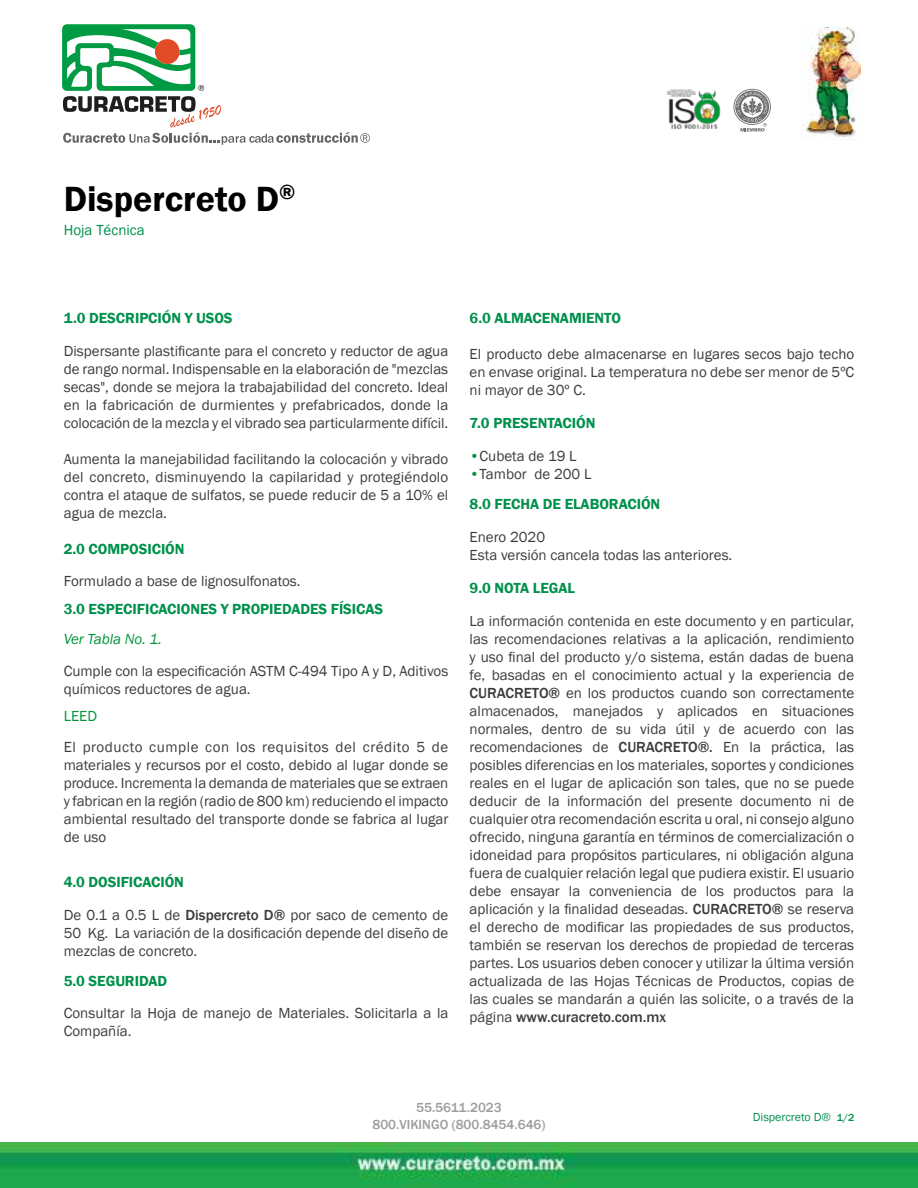
<style>
.page{position:relative;width:918px;height:1188px;background:#fff}
.page>*{position:absolute;margin:0;border:0;box-sizing:border-box;transform-origin:0 0}
.t1{font:600 36px "Franklin Gothic";color:#000}
.t2{font:15px/18px "Franklin Gothic";color:#3c3c3b;text-align:justify}
.t3{font:600 15px/30px "Franklin Gothic";letter-spacing:-.005em;color:#00914c}
.t4{font:italic 15px "Franklin Gothic";letter-spacing:-.005em;color:#00953a}
.t5{font:15px "Franklin Gothic";color:#00914c}
.t6{font:15px "Franklin Gothic";color:#00953a}
.t7{font:500 13.5px/16.2px "Franklin Gothic";color:#9d9d9c;text-align:center}
.t8{font:12px "Franklin Gothic";color:#00914c}
.s1{font-weight:500}
.s2{color:#00953a}
.s3{font-weight:400;color:#00953a}
.s4{font-weight:400;color:#3c3c3b}
.s5{font-weight:500;font-size:10.5px}
</style>
<div class="page">
<img style="left:803px;top:27px;width:58px;height:113px">
<img style="left:0;top:1143px;width:918px;height:45px">
<svg style="left:62px;top:24px;width:308px;height:121px"></svg>
<svg style="left:851px;top:118px;width:4px;height:4px"></svg>
<img style="left:666px;top:89px;width:55px;height:40px">
<svg style="left:733px;top:89px;width:38px;height:43px"></svg>
<h1 class="t1" style="left:64px;top:177px;width:233px">Dispercreto D<sup>®</sup></h1>
<p class="t5" style="left:64px;top:221px;width:83px">Hoja Técnica</p>
<p class="t3" style="left:64px;top:304px;width:170px">1.0 DESCRIPCIÓN Y USOS</p>
<p class="t2" style="left:64px;top:343px;width:386px">Dispersante plastificante para el concreto y reductor de agua de rango normal. Indispensable en la elaboración de "mezclas secas", donde se mejora la trabajabilidad del concreto. Ideal en la fabricación de durmientes y prefabricados, donde la colocación de la mezcla y el vibrado sea particularmente difícil.</p>
<p class="t2" style="left:64px;top:451px;width:386px">Aumenta la manejabilidad facilitando la colocación y vibrado del concreto, disminuyendo la capilaridad y protegiéndolo contra el ataque de sulfatos, se puede reducir de 5 a 10% el agua de mezcla.</p>
<p class="t3" style="left:64px;top:535px;width:122px">2.0 COMPOSICIÓN</p>
<p class="t2" style="left:64px;top:572px;width:238px">Formulado a base de lignosulfonatos.</p>
<p class="t3" style="left:64px;top:595px;width:321px">3.0 ESPECIFICACIONES Y PROPIEDADES FÍSICAS</p>
<p class="t4" style="left:64px;top:630px;width:100px">Ver Tabla No. 1.</p>
<p class="t2" style="left:64px;top:662px;width:386px">Cumple con la especificación ASTM C-494 Tipo A y D, Aditivos químicos reductores de agua.</p>
<p class="t6" style="left:64px;top:707px;width:35px">LEED</p>
<p class="t2" style="left:64px;top:739px;width:386px">El producto cumple con los requisitos del crédito 5 de materiales y recursos por el costo, debido al lugar donde se produce. Incrementa la demanda de materiales que se extraen y fabrican en la región (radio de 800 km) reduciendo el impacto ambiental resultado del transporte donde se fabrica al lugar de uso</p>
<p class="t3" style="left:64px;top:868px;width:122px">4.0 DOSIFICACIÓN</p>
<p class="t2" style="left:64px;top:907px;width:386px">De 0.1 a 0.5 L de <span class="s1">Dispercreto D®</span> por saco de cemento de 50 Kg. La variación de la dosificación depende del diseño de mezclas de concreto.</p>
<p class="t3" style="left:64px;top:967px;width:105px">5.0 SEGURIDAD</p>
<p class="t2" style="left:64px;top:1004px;width:386px">Consultar la Hoja de manejo de Materiales. Solicitarla a la<br>Compañía.</p>
<p class="t3" style="left:470px;top:304px;width:153px">6.0 ALMACENAMIENTO</p>
<p class="t2" style="left:470px;top:346px;width:386px">El producto debe almacenarse en lugares secos bajo techo en envase original. La temperatura no debe ser menor de 5ºC ni mayor de 30º C.</p>
<p class="t3" style="left:470px;top:409px;width:127px">7.0 PRESENTACIÓN</p>
<p class="t2" style="left:470px;top:448px;width:109px"><span class="s2">•</span>Cubeta de 19 L</p>
<p class="t3" style="left:470px;top:460px;width:192px"><span class="s3">•</span><span class="s4">Tambor de 200 L<br></span>8.0 FECHA DE ELABORACIÓN</p>
<p class="t2" style="left:470px;top:529px;width:264px">Enero 2020<br>Esta versión cancela todas las anteriores.</p>
<p class="t3" style="left:470px;top:574px;width:107px">9.0 NOTA LEGAL</p>
<p class="t2" style="left:470px;top:613px;width:386px">La información contenida en este documento y en particular, las recomendaciones relativas a la aplicación, rendimiento y uso final del producto y/o sistema, están dadas de buena fe, basadas en el conocimiento actual y la experiencia de <span class="s1">CURACRETO®</span> en los productos cuando son correctamente almacenados, manejados y aplicados en situaciones normales, dentro de su vida útil y de acuerdo con las recomendaciones de <span class="s1">CURACRETO®.</span> En la práctica, las posibles diferencias en los materiales, soportes y condiciones reales en el lugar de aplicación son tales, que no se puede deducir de la información del presente documento ni de cualquier otra recomendación escrita u oral, ni consejo alguno ofrecido, ninguna garantía en términos de comercialización o idoneidad para propósitos particulares, ni obligación alguna fuera de cualquier relación legal que pudiera existir. El usuario debe ensayar la conveniencia de los productos para la aplicación y la finalidad deseadas. <span class="s1">CURACRETO®</span> se reserva el derecho de modificar las propiedades de sus productos, también se reservan los derechos de propiedad de terceras partes. Los usuarios deben conocer y utilizar la última versión actualizada de las Hojas Técnicas de Productos, copias de las cuales se mandarán a quién las solicite, o a través de la página <span class="s1">www.curacreto.com.mx</span></p>
<p class="t7" style="left:372px;top:1100px;width:175px">55.5611.2023<br>800.VIKINGO (800.8454.646)</p>
<p class="t8" style="left:753px;top:1110px;width:103px">Dispercreto D® <span class="s5">1/2</span></p>
</div>
